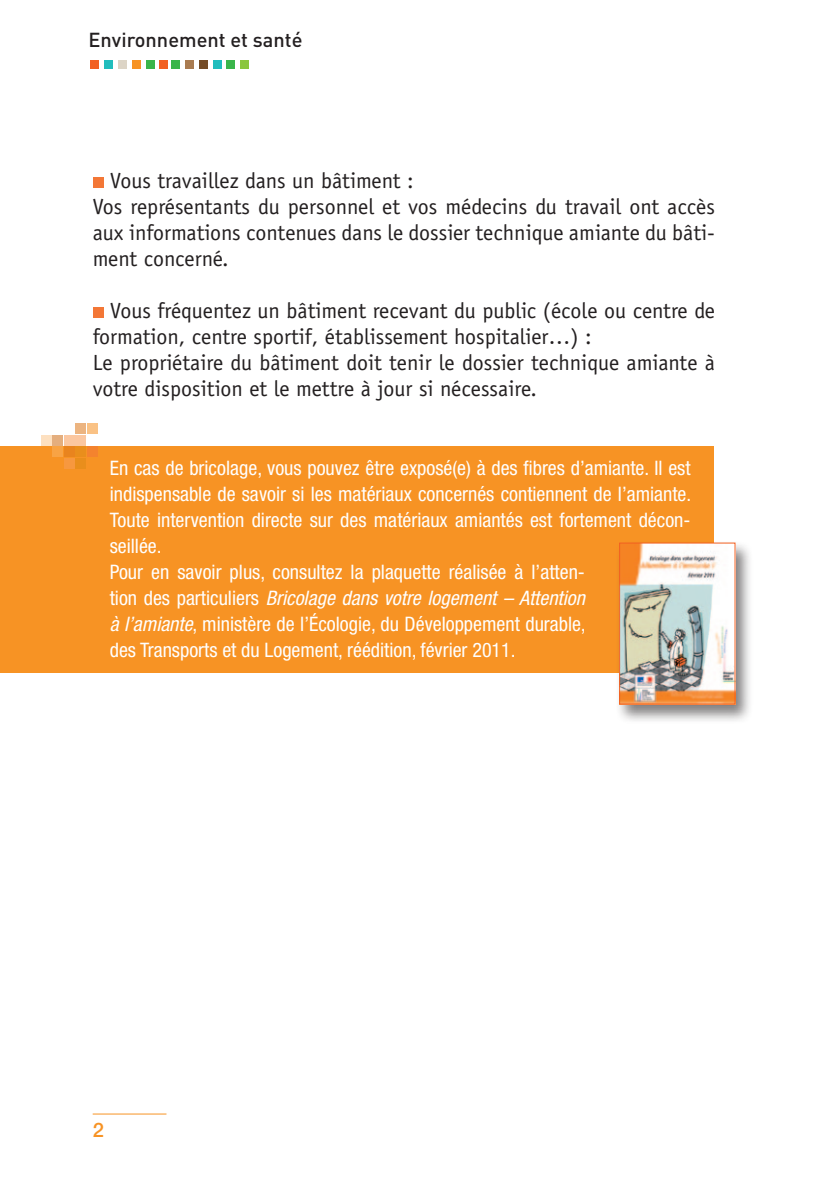
<style>
.page{position:relative;width:840px;height:1191px;background:#fff}
.page>*{position:absolute;margin:0;border:0;box-sizing:border-box;transform-origin:0 0}
.t1{font:22px/26px "Officina Sans Std";color:#231f20}
.t2{font:condensed 20px/26px "Helvetica Neue LT Std";color:#fff}
.t3{font:500 20px "DIN";color:#231f20}
.t4{font:500 20px "Helvetica Neue LT Std";color:#f79324}
.s1{font-style:italic}
</style>
<div class="page">
<div style="left:91px;top:60px;width:8px;height:8px;background:#f26021"></div>
<div style="left:105px;top:60px;width:8px;height:8px;background:#21bdbd"></div>
<div style="left:118px;top:60px;width:8px;height:8px;background:#dcd4c6"></div>
<div style="left:132px;top:60px;width:8px;height:8px;background:#f79324"></div>
<div style="left:146px;top:60px;width:8px;height:8px;background:#3ab54a"></div>
<div style="left:160px;top:60px;width:8px;height:8px;background:#f26021"></div>
<div style="left:171px;top:60px;width:8px;height:8px;background:#3ab54a"></div>
<div style="left:185px;top:60px;width:8px;height:8px;background:#a97b50"></div>
<div style="left:199px;top:60px;width:8px;height:8px;background:#744c27"></div>
<div style="left:213px;top:60px;width:8px;height:8px;background:#21bdbd"></div>
<div style="left:227px;top:60px;width:8px;height:8px;background:#3ab54a"></div>
<div style="left:241px;top:60px;width:8px;height:8px;background:#8bc63e"></div>
<div style="left:93px;top:177px;width:11px;height:11px;background:#f37736"></div>
<div style="left:93px;top:307px;width:11px;height:11px;background:#f37736"></div>
<div style="left:0;top:446px;width:713px;height:227px;background:#f79324"></div>
<div style="left:64px;top:446px;width:11px;height:11px;background:#e9841e"></div>
<div style="left:75px;top:446px;width:11px;height:11px;background:#e98e1c"></div>
<div style="left:87px;top:446px;width:11px;height:11px;background:#f4832e"></div>
<div style="left:52px;top:435px;width:11px;height:11px;background:#e4ae7e"></div>
<div style="left:41px;top:435px;width:11px;height:11px;background:#fde0c0"></div>
<div style="left:64px;top:435px;width:11px;height:11px;background:#fbc7a0"></div>
<div style="left:75px;top:435px;width:11px;height:11px;background:#fbc7a0"></div>
<div style="left:75px;top:423px;width:11px;height:11px;background:#ecb480"></div>
<div style="left:87px;top:423px;width:11px;height:11px;background:#fac285"></div>
<div style="left:64px;top:458px;width:11px;height:11px;background:#f7983f"></div>
<div style="left:75px;top:458px;width:11px;height:11px;background:#e98e1c"></div>
<div style="left:52px;top:446px;width:11px;height:11px;background:#f8a344"></div>
<div style="left:614px;top:540px;width:139px;height:184px;background:#231f20;opacity:.57"></div>
<img style="left:620px;top:544px;width:113px;height:158px">
<div style="left:618px;top:542px;width:117px;height:162px;border:1px solid #f26021"></div>
<hr style="left:93px;top:1113px;width:73px;height:1px;background:#f79324">
<p class="t3" style="left:88px;top:27px;width:215px">Environnement et santé</p>
<p class="t1" style="left:93px;top:167px;width:623px;text-indent:17px">Vous travaillez dans un bâtiment :<br>Vos représentants du personnel et vos médecins du travail ont accès aux informations contenues dans le dossier technique amiante du bâti&shy;ment concerné.</p>
<p class="t1" style="left:93px;top:297px;width:623px;text-indent:17px">Vous fréquentez un bâtiment recevant du public (école ou centre de formation, centre sportif, établissement hospitalier…) :<br>Le propriétaire du bâtiment doit tenir le dossier technique amiante à votre disposition et le mettre à jour si nécessaire.</p>
<p class="t2" style="left:110px;top:455px;width:582px">En cas de bricolage, vous pouvez être exposé(e) à des fibres d’amiante. Il est indispensable de savoir si les matériaux concernés contiennent de l’amiante.<br>Toute intervention directe sur des matériaux amiantés est fortement décon&shy;seillée.<br>Pour en savoir plus, consultez la plaquette réalisée à l’atten-<br>tion des particuliers <span class="s1">Bricolage dans votre logement – Attention<br>à l’amiante</span>, ministère de l’Écologie, du Développement durable,<br>des Transports et du Logement, réédition, février 2011.</p>
<p class="t4" style="left:93px;top:1118px;width:13px">2</p>
</div>
